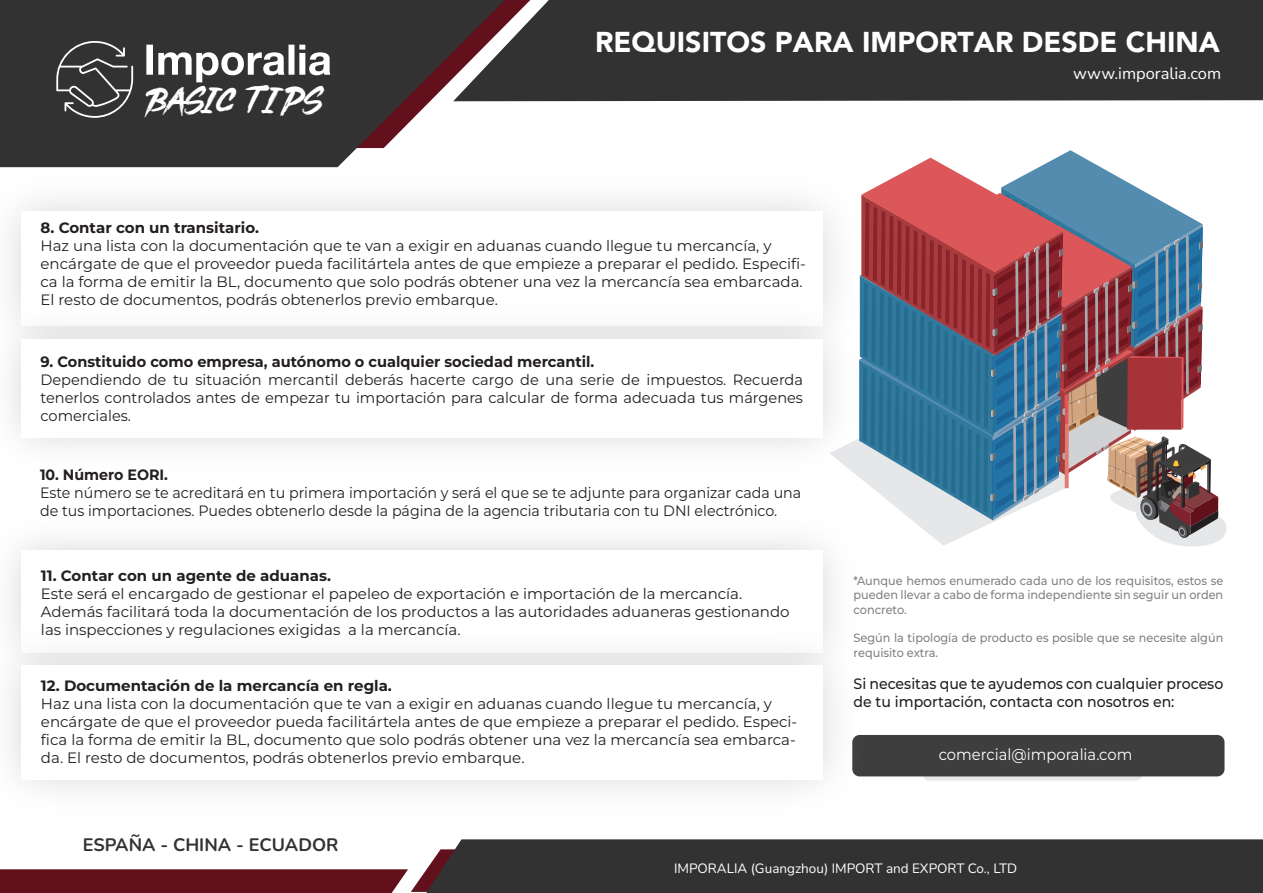
<style>
.page{position:relative;width:1263px;height:893px;background:#fff}
.page>*{position:absolute;margin:0;border:0;box-sizing:border-box;transform-origin:0 0}
.t1{font:33.15px "Buchery";letter-spacing:-.075em;color:#fff}
.t2{font:900 28.5px "Avenir LT Std";color:#fff}
.t3{font:700 18px "Nunito";color:#333233}
.t4{font:16.5px "Nunito";color:#fff}
.t5{font:15.75px "Montserrat";color:#fff;scale:.94 1}
.t6{font:15px/18px "Montserrat";color:#231f20}
.t7{font:15px/18px "Montserrat";color:#231f20;scale:.95 1}
.t8{font:700 15px "Montserrat";color:#231f20}
.t9{font:500 15px/18px "Montserrat";color:#231f20;scale:.94 1}
.t10{font:700 15px "Montserrat";color:#231f20;scale:.95 1}
.t11{font:13.5px "Nunito";color:#fff}
.t12{font:500 12px/14.4px "Montserrat";color:#808285;text-align:justify;scale:.94 1}
</style>
<div class="page">
<div style="left:923px;top:739px;width:219px;height:42px;background:linear-gradient(to right,#e6e7e9,#e6e7e9);border-radius:6px"></div>
<div style="left:852px;top:735px;width:372px;height:41px;background:#3e3e3f;border-radius:7px"></div>
<div style="left:503px;top:0;width:760px;height:101px;background:#333233"></div>
<img style="left:0;top:0;width:503px;height:167px">
<svg style="left:146px;top:45px;width:184px;height:37px"></svg>
<svg style="left:56px;top:41px;width:77px;height:77px;background:#515051"></svg>
<svg style="left:0;top:869px;width:426px;height:24px;background:#6b1d28"></svg>
<div style="left:426px;top:839px;width:837px;height:54px;background:#333233"></div>
<svg style="left:829px;top:150px;width:397px;height:397px"></svg>
<img style="left:0;top:288px;width:873px;height:199px">
<div style="left:21px;top:339px;width:801px;height:99px;background:#fff"></div>
<img style="left:10px;top:499px;width:863px;height:116px">
<div style="left:21px;top:550px;width:801px;height:102px;background:#fff"></div>
<img style="left:10px;top:615px;width:863px;height:174px">
<div style="left:21px;top:665px;width:801px;height:115px;background:#fff"></div>
<h1 class="t1" style="left:146px;top:78px;width:178px">BASIC TIPS</h1>
<h2 class="t2" style="left:595px;top:25px;width:626px">REQUISITOS PARA IMPORTAR DESDE CHINA</h2>
<p class="t4" style="left:1073px;top:62px;width:150px">www.imporalia.com</p>
<p class="t8" style="left:40px;top:218px;width:220px">8. Contar con un transitario.</p>
<p class="t6" style="left:40px;top:236px;width:767px">Haz una lista con la documentación que te van a exigir en aduanas cuando llegue tu mercancía, y encárgate de que el proveedor pueda facilitártela antes de que empieze a preparar el pedido. Especifi&shy;ca la forma de emitir la BL, documento que solo podrás obtener una vez la mercancía sea embarcada.<br>El resto de documentos, podrás obtenerlos previo embarque.</p>
<p class="t8" style="left:40px;top:352px;width:555px">9. Constituido como empresa, autónomo o cualquier sociedad mercantil.</p>
<p class="t6" style="left:40px;top:370px;width:764px;text-align:justify">Dependiendo de tu situación mercantil deberás hacerte cargo de una serie de impuestos. Recuerda tenerlos controlados antes de empezar tu importación para calcular de forma adecuada tus márgenes comerciales.</p>
<p class="t10" style="left:40px;top:464px;width:136px">10. Número EORI.</p>
<p class="t7" style="left:40px;top:483px;width:803px">Este número se te acreditará en tu primera importación y será el que se te adjunte para organizar cada una de tus importaciones. Puedes obtenerlo desde la página de la agencia tributaria con tu DNI electrónico.</p>
<p class="t8" style="left:41px;top:565px;width:291px">11. Contar con un agente de aduanas.</p>
<p class="t6" style="left:41px;top:584px;width:750px">Este será el encargado de gestionar el papeleo de exportación e importación de la mercancía.<br>Además facilitará toda la documentación de los productos a las autoridades aduaneras gestionando las inspecciones y regulaciones exigidas a la mercancía.</p>
<p class="t8" style="left:41px;top:675px;width:352px">12. Documentación de la mercancía en regla.</p>
<p class="t6" style="left:41px;top:694px;width:758px">Haz una lista con la documentación que te van a exigir en aduanas cuando llegue tu mercancía, y encárgate de que el proveedor pueda facilitártela antes de que empieze a preparar el pedido. Especi&shy;fica la forma de emitir la BL, documento que solo podrás obtener una vez la mercancía sea embarca&shy;da. El resto de documentos, podrás obtenerlos previo embarque.</p>
<p class="t3" style="left:83px;top:832px;width:257px">ESPAÑA - CHINA - ECUADOR</p>
<p class="t12" style="left:854px;top:573px;width:395px">*Aunque hemos enumerado cada uno de los requisitos, estos se pueden llevar a cabo de forma independiente sin seguir un orden concreto.</p>
<p class="t12" style="left:854px;top:631px;width:395px">Según la tipología de producto es posible que se necesite algún requisito extra.</p>
<p class="t9" style="left:854px;top:674px;width:395px">Si necesitas que te ayudemos con cualquier proceso de tu importación, contacta con nosotros en:</p>
<p class="t5" style="left:939px;top:744px;width:207px">comercial@imporalia.com</p>
<p class="t11" style="left:674px;top:859px;width:345px">IMPORALIA (Guangzhou) IMPORT and EXPORT Co., LTD</p>
</div>
